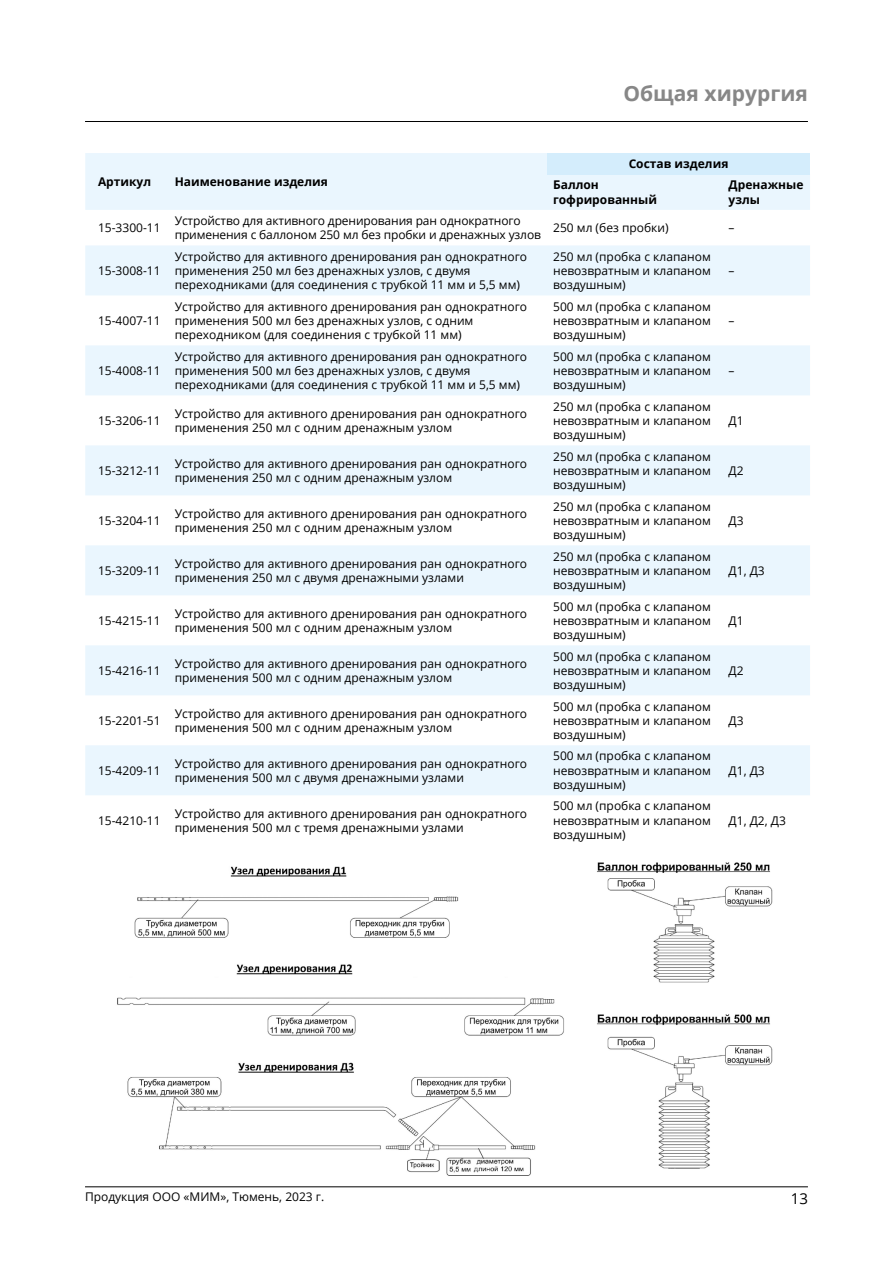
<style>
.page{position:relative;width:893px;height:1263px;background:#fff}
.page>*{position:absolute;margin:0;border:0;box-sizing:border-box;transform-origin:0 0}
.t1{font:700 21px "Open Sans";color:#878787}
.t2{font:15px "Open Sans";color:#000}
.t3{font:12px/14.4px "Open Sans";color:#000}
.t4{font:700 12px/14.4px "Open Sans";color:#000}
</style>
<div class="page">
<hr style="left:85px;top:1186px;width:723px;height:1px;background:#000">
<hr style="left:85px;top:121px;width:723px;height:1px;background:#000">
<img style="left:117px;top:862px;width:656px;height:314px">
<svg style="left:85px;top:153px;width:725px;height:642px;fill:#eaf6fe"></svg>
<div style="left:547px;top:153px;width:263px;height:21px;background:#d4edfc"></div>
<p class="t4" style="left:98px;top:174px;width:55px">Артикул</p>
<p class="t4" style="left:175px;top:174px;width:155px">Наименование изделия</p>
<h1 class="t1" style="left:623px;top:79px;width:186px">Общая хирургия</h1>
<p class="t4" style="left:629px;top:156px;width:101px">Состав изделия</p>
<p class="t4" style="left:553px;top:178px;width:105px">Баллон гофрированный</p>
<p class="t4" style="left:729px;top:178px;width:76px">Дренажные узлы</p>
<p class="t3" style="left:98px;top:220px;width:64px">15-3300-11</p>
<p class="t3" style="left:175px;top:213px;width:368px">Устройство для активного дренирования ран однократного применения с баллоном 250 мл без пробки и дренажных узлов</p>
<p class="t3" style="left:553px;top:220px;width:117px">250 мл (без пробки)</p>
<p class="t3" style="left:729px;top:220px;width:7px">–</p>
<p class="t3" style="left:98px;top:263px;width:64px">15-3008-11</p>
<p class="t3" style="left:175px;top:249px;width:354px">Устройство для активного дренирования ран однократного применения 250 мл без дренажных узлов, с двумя переходниками (для соединения с трубкой 11 мм и 5,5 мм)</p>
<p class="t3" style="left:553px;top:249px;width:159px;text-align:justify">250 мл (пробка с клапаном невозвратным и клапаном воздушным)</p>
<p class="t3" style="left:729px;top:263px;width:7px">–</p>
<p class="t3" style="left:98px;top:313px;width:64px">15-4007-11</p>
<p class="t3" style="left:98px;top:363px;width:64px">15-4008-11</p>
<p class="t3" style="left:175px;top:299px;width:354px">Устройство для активного дренирования ран однократного применения 500 мл без дренажных узлов, с одним переходником (для соединения с трубкой 11 мм)</p>
<p class="t3" style="left:553px;top:299px;width:159px;text-align:justify">500 мл (пробка с клапаном невозвратным и клапаном воздушным)</p>
<p class="t3" style="left:175px;top:349px;width:354px">Устройство для активного дренирования ран однократного применения 500 мл без дренажных узлов, с двумя переходниками (для соединения с трубкой 11 мм и 5,5 мм)</p>
<p class="t3" style="left:553px;top:349px;width:159px;text-align:justify">500 мл (пробка с клапаном невозвратным и клапаном воздушным)</p>
<p class="t3" style="left:98px;top:413px;width:64px">15-3206-11</p>
<p class="t3" style="left:175px;top:406px;width:354px">Устройство для активного дренирования ран однократного применения 250 мл с одним дренажным узлом</p>
<p class="t3" style="left:553px;top:399px;width:159px;text-align:justify">250 мл (пробка с клапаном невозвратным и клапаном воздушным)</p>
<p class="t3" style="left:98px;top:463px;width:64px">15-3212-11</p>
<p class="t3" style="left:175px;top:456px;width:354px">Устройство для активного дренирования ран однократного применения 250 мл с одним дренажным узлом</p>
<p class="t3" style="left:553px;top:449px;width:159px;text-align:justify">250 мл (пробка с клапаном невозвратным и клапаном воздушным)</p>
<p class="t3" style="left:98px;top:513px;width:64px">15-3204-11</p>
<p class="t3" style="left:175px;top:506px;width:354px">Устройство для активного дренирования ран однократного применения 250 мл с одним дренажным узлом</p>
<p class="t3" style="left:553px;top:499px;width:159px;text-align:justify">250 мл (пробка с клапаном невозвратным и клапаном воздушным)</p>
<p class="t3" style="left:98px;top:563px;width:64px">15-3209-11</p>
<p class="t3" style="left:175px;top:556px;width:354px">Устройство для активного дренирования ран однократного применения 250 мл с двумя дренажными узлами</p>
<p class="t3" style="left:553px;top:549px;width:159px;text-align:justify">250 мл (пробка с клапаном невозвратным и клапаном воздушным)</p>
<p class="t3" style="left:98px;top:613px;width:64px">15-4215-11</p>
<p class="t3" style="left:175px;top:606px;width:354px">Устройство для активного дренирования ран однократного применения 500 мл с одним дренажным узлом</p>
<p class="t3" style="left:553px;top:599px;width:159px;text-align:justify">500 мл (пробка с клапаном невозвратным и клапаном воздушным)</p>
<p class="t3" style="left:98px;top:663px;width:64px">15-4216-11</p>
<p class="t3" style="left:175px;top:656px;width:354px">Устройство для активного дренирования ран однократного применения 500 мл с одним дренажным узлом</p>
<p class="t3" style="left:553px;top:649px;width:159px;text-align:justify">500 мл (пробка с клапаном невозвратным и клапаном воздушным)</p>
<p class="t3" style="left:98px;top:713px;width:64px">15-2201-51</p>
<p class="t3" style="left:175px;top:706px;width:354px">Устройство для активного дренирования ран однократного применения 500 мл с одним дренажным узлом</p>
<p class="t3" style="left:553px;top:699px;width:159px;text-align:justify">500 мл (пробка с клапаном невозвратным и клапаном воздушным)</p>
<p class="t3" style="left:98px;top:763px;width:64px">15-4209-11</p>
<p class="t3" style="left:175px;top:756px;width:354px">Устройство для активного дренирования ран однократного применения 500 мл с двумя дренажными узлами</p>
<p class="t3" style="left:553px;top:749px;width:159px;text-align:justify">500 мл (пробка с клапаном невозвратным и клапаном воздушным)</p>
<p class="t3" style="left:98px;top:813px;width:64px">15-4210-11</p>
<p class="t3" style="left:175px;top:806px;width:354px">Устройство для активного дренирования ран однократного применения 500 мл с тремя дренажными узлами</p>
<p class="t3" style="left:553px;top:799px;width:159px;text-align:justify">500 мл (пробка с клапаном невозвратным и клапаном воздушным)</p>
<p class="t3" style="left:729px;top:313px;width:7px">–</p>
<p class="t3" style="left:729px;top:363px;width:7px">–</p>
<p class="t3" style="left:729px;top:413px;width:17px">Д1</p>
<p class="t3" style="left:729px;top:463px;width:17px">Д2</p>
<p class="t3" style="left:729px;top:513px;width:17px">Д3</p>
<p class="t3" style="left:729px;top:563px;width:38px">Д1, Д3</p>
<p class="t3" style="left:729px;top:613px;width:17px">Д1</p>
<p class="t3" style="left:729px;top:663px;width:17px">Д2</p>
<p class="t3" style="left:729px;top:713px;width:17px">Д3</p>
<p class="t3" style="left:729px;top:763px;width:38px">Д1, Д3</p>
<p class="t3" style="left:729px;top:813px;width:59px">Д1, Д2, Д3</p>
<p class="t3" style="left:85px;top:1189px;width:241px">Продукция ООО «МИМ», Тюмень, 2023 г.</p>
<p class="t2" style="left:791px;top:1188px;width:19px">13</p>
</div>
